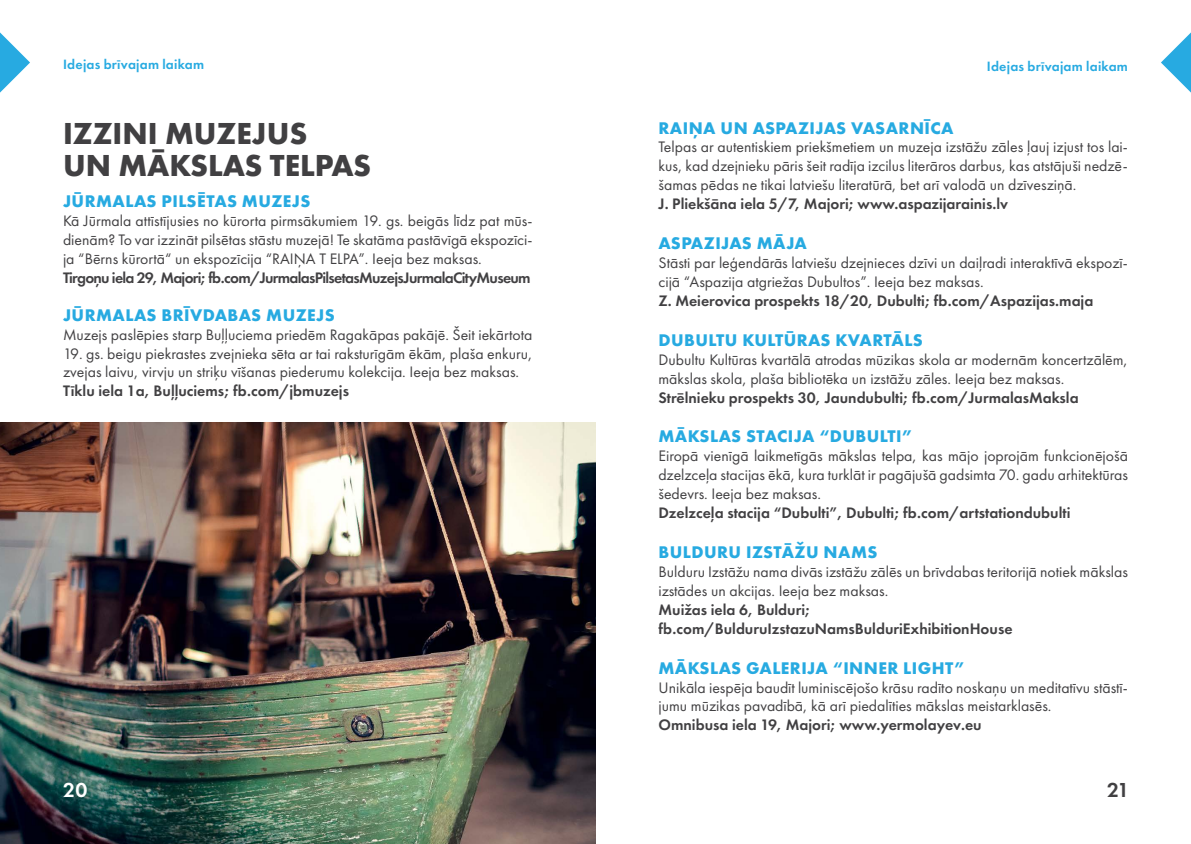
<style>
.page{position:relative;width:1191px;height:844px;background:#fff}
.page>*{position:absolute;margin:0;border:0;box-sizing:border-box;transform-origin:0 0}
.t1{font:31.5px/31.5px "Futura PT Bold";color:#414042}
.t2{font:21px "Futura PT Demi";color:#fff}
.t3{font:21px "Futura PT Demi";color:#414042}
.t4{font:17.5px "Futura PT Bold";letter-spacing:.025em;color:#27aae1}
.t5{font:15.75px/18.9px "Futura PT Book";color:#414042}
.t6{font:15.75px/18.9px "Futura PT Demi";color:#414042}
.t7{font:15.75px "Futura PT Demi";letter-spacing:-.045em;color:#414042}
.t8{font:14px "Futura PT Demi";letter-spacing:.02em;color:#27aae1}
</style>
<div class="page">
<img style="left:0;top:422px;width:595px;height:421px">
<svg style="left:1161px;top:32px;width:30px;height:61px"></svg>
<svg style="left:0;top:32px;width:30px;height:61px"></svg>
<p class="t8" style="left:63px;top:56px;width:143px">Idejas brīvajam laikam</p>
<p class="t8" style="left:986px;top:58px;width:143px">Idejas brīvajam laikam</p>
<h1 class="t1" style="left:63px;top:117px;width:309px">IZZINI MUZEJUS<br>UN MĀKSLAS TELPAS</h1>
<p class="t4" style="left:63px;top:190px;width:249px">JŪRMALAS PILSĒTAS MUZEJS</p>
<p class="t5" style="left:63px;top:211px;width:471px;text-align:justify">Kā Jūrmala attīstījusies no kūrorta pirmsākumiem 19. gs. beigās līdz pat mūs&shy;dienām? To var izzināt pilsētas stāstu muzejā! Te skatāma pastāvīgā ekspozīci&shy;ja “Bērns kūrortā“ un ekspozīcija “RAIŅA T ELPA”. Ieeja bez maksas.</p>
<p class="t7" style="left:63px;top:268px;width:469px">Tirgoņu iela 29, Majori; fb.com/JurmalasPilsetasMuzejsJurmalaCityMuseum</p>
<p class="t4" style="left:63px;top:303px;width:273px">JŪRMALAS BRĪVDABAS MUZEJS</p>
<p class="t5" style="left:63px;top:325px;width:471px">Muzejs paslēpies starp Buļļuciema priedēm Ragakāpas pakājē. Šeit iekārtota</p>
<p class="t5" style="left:63px;top:344px;width:471px">19. gs. beigu piekrastes zvejnieka sēta ar tai raksturīgām ēkām, plaša enkuru, zvejas laivu, virvju un striķu vīšanas piederumu kolekcija. Ieeja bez maksas.</p>
<p class="t6" style="left:63px;top:381px;width:287px">Tīklu iela 1a, Buļļuciems; fb.com/jbmuzejs</p>
<h2 class="t2" style="left:63px;top:776px;width:26px">20</h2>
<p class="t4" style="left:658px;top:116px;width:296px">RAIŅA UN ASPAZIJAS VASARNĪCA</p>
<p class="t5" style="left:658px;top:138px;width:471px;text-align:justify">Telpas ar autentiskiem priekšmetiem un muzeja izstāžu zāles ļauj izjust tos lai&shy;kus, kad dzejnieku pāris šeit radīja izcilus literāros darbus, kas atstājuši nedzē&shy;šamas pēdas ne tikai latviešu literatūrā, bet arī valodā un dzīvesziņā.</p>
<p class="t6" style="left:658px;top:194px;width:351px">J. Pliekšāna iela 5/7, Majori; www.aspazijarainis.lv</p>
<p class="t4" style="left:658px;top:232px;width:150px">ASPAZIJAS MĀJA</p>
<p class="t5" style="left:658px;top:253px;width:471px">Stāsti par leģendārās latviešu dzejnieces dzīvi un daiļradi interaktīvā ekspozī&shy;cijā “Aspazija atgriežas Dubultos”. Ieeja bez maksas.</p>
<p class="t6" style="left:658px;top:291px;width:436px">Z. Meierovica prospekts 18/20, Dubulti; fb.com/Aspazijas.maja</p>
<p class="t4" style="left:658px;top:328px;width:266px">DUBULTU KULTŪRAS KVARTĀLS</p>
<p class="t5" style="left:658px;top:350px;width:471px">Dubultu Kultūras kvartālā atrodas mūzikas skola ar modernām koncertzālēm, mākslas skola, plaša bibliotēka un izstāžu zāles. Ieeja bez maksas.</p>
<p class="t6" style="left:658px;top:387px;width:422px">Strēlnieku prospekts 30, Jaundubulti; fb.com/JurmalasMaksla</p>
<p class="t4" style="left:658px;top:425px;width:257px">MĀKSLAS STACIJA “DUBULTI”</p>
<p class="t5" style="left:658px;top:446px;width:471px;text-align:justify">Eiropā vienīgā laikmetīgās mākslas telpa, kas mājo joprojām funkcionējošā dzelzceļa stacijas ēkā, kura turklāt ir pagājušā gadsimta 70. gadu arhitektūras šedevrs. Ieeja bez maksas.</p>
<p class="t6" style="left:658px;top:503px;width:413px">Dzelzceļa stacija “Dubulti”, Dubulti; fb.com/artstationdubulti</p>
<p class="t4" style="left:658px;top:540px;width:220px">BULDURU IZSTĀŽU NAMS</p>
<p class="t5" style="left:658px;top:562px;width:471px">Bulduru Izstāžu nama divās izstāžu zālēs un brīvdabas teritorijā notiek mākslas izstādes un akcijas. Ieeja bez maksas.</p>
<p class="t6" style="left:658px;top:599px;width:355px">Muižas iela 6, Bulduri; fb.com/BulduruIzstazuNamsBulduriExhibitionHouse</p>
<p class="t4" style="left:658px;top:656px;width:309px">MĀKSLAS GALERIJA “INNER LIGHT”</p>
<p class="t5" style="left:658px;top:677px;width:471px">Unikāla iespēja baudīt luminiscējošo krāsu radīto noskaņu un meditatīvu stāstī&shy;jumu mūzikas pavadībā, kā arī piedalīties mākslas meistarklasēs.</p>
<p class="t6" style="left:658px;top:715px;width:325px">Omnibusa iela 19, Majori; www.yermolayev.eu</p>
<h2 class="t3" style="left:1107px;top:776px;width:24px">21</h2>
</div>
